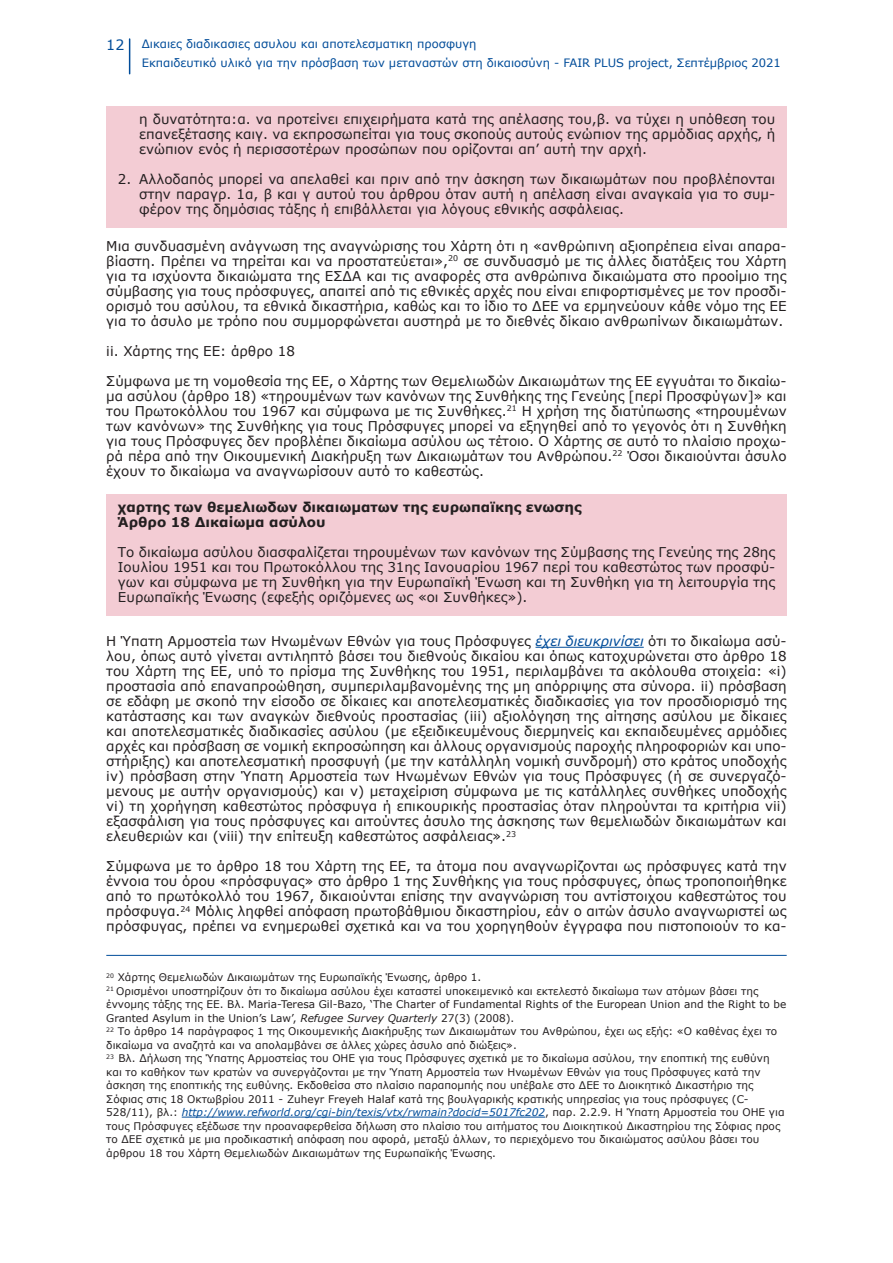
<style>
.page{position:relative;width:893px;height:1263px;background:#fff}
.page>*{position:absolute;margin:0;border:0;box-sizing:border-box;transform-origin:0 0}
.t1{font:14.25px "Verdana";color:#004c99}
.t2{font:13.5px/15px "Verdana";color:#231f20;text-align:justify}
.t3{font:700 13.5px "Verdana";color:#231f20}
.t4{font:11.55px/19.5px "Verdana";color:#004c99}
.t5{font:10.5px/13.5px "Verdana";color:#231f20}
.s1{font-style:italic;color:#004c99}
.s2{font-style:italic}
</style>
<div class="page">
<hr style="left:129px;top:39px;width:1px;height:35px;background:#004c99">
<hr style="left:535px;top:647px;width:109px;height:1px;background:#004c99">
<hr style="left:106px;top:955px;width:681px;height:1px;background:#004c99">
<div style="left:106px;top:106px;width:681px;height:121px;background:#f3ccd4"></div>
<div style="left:106px;top:494px;width:681px;height:121px;background:#f3ccd4"></div>
<hr style="left:182px;top:1117px;width:363px;height:1px;background:#004c99">
<p class="t1" style="left:106px;top:36px;width:20px">12</p>
<p class="t4" style="left:142px;top:34px;width:641px">Δικαιες διαδικασιες ασυλου και αποτελεσματικη προσφυγη<br>Εκπαιδευτικό υλικό για την πρόσβαση των μεταναστών στη δικαιοσύνη - FAIR PLUS project, Σεπτέμβριος 2021</p>
<p class="t2" style="left:139px;top:112px;width:638px">η δυνατότητα:α. να προτείνει επιχειρήματα κατά της απέλασης του,β. να τύχει η υπόθεση του επανεξέτασης καιγ. να εκπροσωπείται για τους σκοπούς αυτούς ενώπιον της αρμόδιας αρχής, ή ενώπιον ενός ή περισσοτέρων προσώπων που ορίζονται απ’ αυτή την αρχή.</p>
<p class="t2" style="left:139px;top:172px;width:638px;text-indent:-21px">2. Αλλοδαπός μπορεί να απελαθεί και πριν από την άσκηση των δικαιωμάτων που προβλέπονται στην παραγρ. 1α, β και γ αυτού του άρθρου όταν αυτή η απέλαση είναι αναγκαία για το συμ&shy;φέρον της δημόσιας τάξης ή επιβάλλεται για λόγους εθνικής ασφάλειας.</p>
<p class="t2" style="left:106px;top:238px;width:682px">Μια συνδυασμένη ανάγνωση της αναγνώρισης του Χάρτη ότι η «ανθρώπινη αξιοπρέπεια είναι απαρα&shy;βίαστη. Πρέπει να τηρείται και να προστατεύεται»,<sup>20</sup> σε συνδυασμό με τις άλλες διατάξεις του Χάρτη για τα ισχύοντα δικαιώματα της ΕΣΔΑ και τις αναφορές στα ανθρώπινα δικαιώματα στο προοίμιο της σύμβασης για τους πρόσφυγες, απαιτεί από τις εθνικές αρχές που είναι επιφορτισμένες με τον προσδι&shy;ορισμό του ασύλου, τα εθνικά δικαστήρια, καθώς και το ίδιο το ΔΕΕ να ερμηνεύουν κάθε νόμο της ΕΕ για το άσυλο με τρόπο που συμμορφώνεται αυστηρά με το διεθνές δίκαιο ανθρωπίνων δικαιωμάτων.</p>
<p class="t2" style="left:106px;top:343px;width:190px">ii. Χάρτης της ΕΕ: άρθρο 18</p>
<p class="t2" style="left:106px;top:373px;width:682px">Σύμφωνα με τη νομοθεσία της ΕΕ, ο Χάρτης των Θεμελιωδών Δικαιωμάτων της ΕΕ εγγυάται το δικαίω&shy;μα ασύλου (άρθρο 18) «τηρουμένων των κανόνων της Συνθήκης της Γενεύης [περί Προσφύγων]» και του Πρωτοκόλλου του 1967 και σύμφωνα με τις Συνθήκες.<sup>21</sup> Η χρήση της διατύπωσης «τηρουμένων των κανόνων» της Συνθήκης για τους Πρόσφυγες μπορεί να εξηγηθεί από το γεγονός ότι η Συνθήκη για τους Πρόσφυγες δεν προβλέπει δικαίωμα ασύλου ως τέτοιο. Ο Χάρτης σε αυτό το πλαίσιο προχω&shy;ρά πέρα από την Οικουμενική Διακήρυξη των Δικαιωμάτων του Ανθρώπου.<sup>22</sup> Όσοι δικαιούνται άσυλο έχουν το δικαίωμα να αναγνωρίσουν αυτό το καθεστώς.</p>
<p class="t3" style="left:118px;top:498px;width:465px">χαρτης των θεμελιωδων δικαιωματων της ευρωπαϊκης ενωσης</p>
<p class="t3" style="left:118px;top:513px;width:209px">Άρθρο 18 Δικαίωμα ασύλου</p>
<p class="t2" style="left:118px;top:545px;width:659px">Το δικαίωμα ασύλου διασφαλίζεται τηρουμένων των κανόνων της Σύμβασης της Γενεύης της 28ης Ιουλίου 1951 και του Πρωτοκόλλου της 31ης Ιανουαρίου 1967 περί του καθεστώτος των προσφύ&shy;γων και σύμφωνα με τη Συνθήκη για την Ευρωπαϊκή Ένωση και τη Συνθήκη για τη λειτουργία της Ευρωπαϊκής Ένωσης (εφεξής οριζόμενες ως «οι Συνθήκες»).</p>
<p class="t2" style="left:106px;top:634px;width:682px">H Ύπατη Αρμοστεία των Ηνωμένων Εθνών για τους Πρόσφυγες <span class="s1">έχει διευκρινίσει</span> ότι το δικαίωμα ασύ&shy;λου, όπως αυτό γίνεται αντιληπτό βάσει του διεθνούς δικαίου και όπως κατοχυρώνεται στο άρθρο 18 του Χάρτη της ΕΕ, υπό το πρίσμα της Συνθήκης του 1951, περιλαμβάνει τα ακόλουθα στοιχεία: «i) προστασία από επαναπροώθηση, συμπεριλαμβανομένης της μη απόρριψης στα σύνορα. ii) πρόσβαση σε εδάφη με σκοπό την είσοδο σε δίκαιες και αποτελεσματικές διαδικασίες για τον προσδιορισμό της κατάστασης και των αναγκών διεθνούς προστασίας (iii) αξιολόγηση της αίτησης ασύλου με δίκαιες και αποτελεσματικές διαδικασίες ασύλου (με εξειδικευμένους διερμηνείς και εκπαιδευμένες αρμόδιες αρχές και πρόσβαση σε νομική εκπροσώπηση και άλλους οργανισμούς παροχής πληροφοριών και υπο&shy;στήριξης) και αποτελεσματική προσφυγή (με την κατάλληλη νομική συνδρομή) στο κράτος υποδοχής iv) πρόσβαση στην Ύπατη Αρμοστεία των Ηνωμένων Εθνών για τους Πρόσφυγες (ή σε συνεργαζό&shy;μενους με αυτήν οργανισμούς) και v) μεταχείριση σύμφωνα με τις κατάλληλες συνθήκες υποδοχής vi) τη χορήγηση καθεστώτος πρόσφυγα ή επικουρικής προστασίας όταν πληρούνται τα κριτήρια vii) εξασφάλιση για τους πρόσφυγες και αιτούντες άσυλο της άσκησης των θεμελιωδών δικαιωμάτων και ελευθεριών και (viii) την επίτευξη καθεστώτος ασφάλειας».<sup>23</sup></p>
<p class="t2" style="left:106px;top:859px;width:682px">Σύμφωνα με το άρθρο 18 του Χάρτη της ΕΕ, τα άτομα που αναγνωρίζονται ως πρόσφυγες κατά την έννοια του όρου «πρόσφυγας» στο άρθρο 1 της Συνθήκης για τους πρόσφυγες, όπως τροποποιήθηκε από το πρωτόκολλό του 1967, δικαιούνται επίσης την αναγνώριση του αντίστοιχου καθεστώτος του πρόσφυγα.<sup>24</sup> Μόλις ληφθεί απόφαση πρωτοβάθμιου δικαστηρίου, εάν ο αιτών άσυλο αναγνωριστεί ως πρόσφυγας, πρέπει να ενημερωθεί σχετικά και να του χορηγηθούν έγγραφα που πιστοποιούν το κα-</p>
<p class="t5" style="left:106px;top:971px;width:377px"><sup>20</sup> Χάρτης Θεμελιωδών Δικαιωμάτων της Ευρωπαϊκής Ένωσης, άρθρο 1.</p>
<p class="t5" style="left:106px;top:984px;width:681px"><sup>21</sup> Ορισμένοι υποστηρίζουν ότι το δικαίωμα ασύλου έχει καταστεί υποκειμενικό και εκτελεστό δικαίωμα των ατόμων βάσει της έννομης τάξης της ΕΕ. Βλ. Maria-Teresa Gil-Bazo, ‘The Charter of Fundamental Rights of the European Union and the Right to be<br>Granted Asylum in the Union’s Law’, <span class="s2">Refugee Survey Quarterly</span> 27(3) (2008).</p>
<p class="t5" style="left:106px;top:1025px;width:672px"><sup>22</sup> Το άρθρο 14 παράγραφος 1 της Οικουμενικής Διακήρυξης των Δικαιωμάτων του Ανθρώπου, έχει ως εξής: «Ο καθένας έχει το δικαίωμα να αναζητά και να απολαμβάνει σε άλλες χώρες άσυλο από διώξεις».</p>
<p class="t5" style="left:106px;top:1052px;width:680px"><sup>23</sup> Βλ. Δήλωση της Ύπατης Αρμοστείας του ΟΗΕ για τους Πρόσφυγες σχετικά με το δικαίωμα ασύλου, την εποπτική της ευθύνη και το καθήκον των κρατών να συνεργάζονται με την Ύπατη Αρμοστεία των Ηνωμένων Εθνών για τους Πρόσφυγες κατά την άσκηση της εποπτικής της ευθύνης. Εκδοθείσα στο πλαίσιο παραπομπής που υπέβαλε στο ΔΕΕ το Διοικητικό Δικαστήριο της Σόφιας στις 18 Οκτωβρίου 2011 - Zuheyr Freyeh Halaf κατά της βουλγαρικής κρατικής υπηρεσίας για τους πρόσφυγες (C-528/11), βλ.: <span class="s1">http://www.refworld.org/cgi-bin/texis/vtx/rwmain?docid=5017fc202</span>, παρ. 2.2.9. Η Ύπατη Αρμοστεία του ΟΗΕ για τους Πρόσφυγες εξέδωσε την προαναφερθείσα δήλωση στο πλαίσιο του αιτήματος του Διοικητικού Δικαστηρίου της Σόφιας προς το ΔΕΕ σχετικά με μια προδικαστική απόφαση που αφορά, μεταξύ άλλων, το περιεχόμενο του δικαιώματος ασύλου βάσει του άρθρου 18 του Χάρτη Θεμελιωδών Δικαιωμάτων της Ευρωπαϊκής Ένωσης.</p>
</div>
